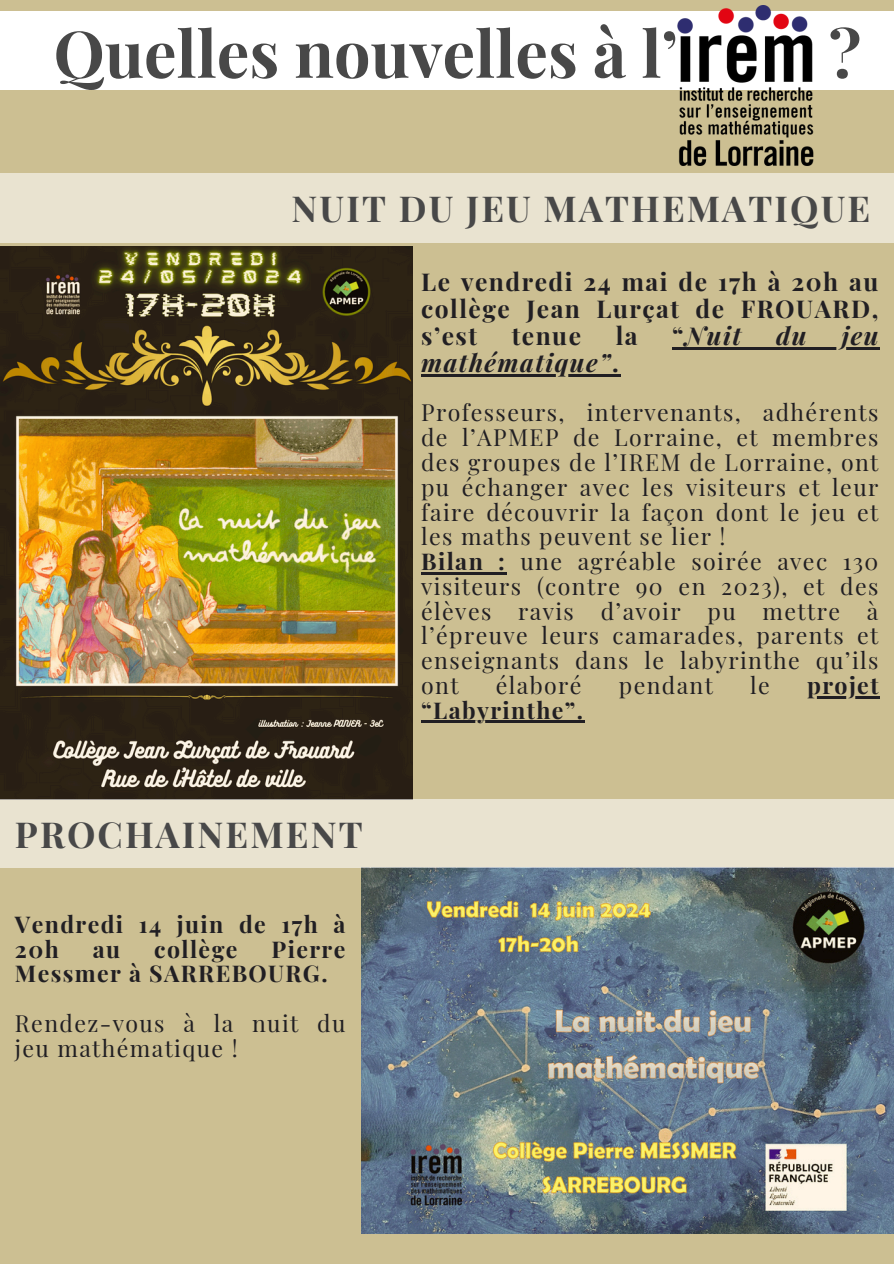
<style>
.page{position:relative;width:894px;height:1264px;background:#fff}
.page>*{position:absolute;margin:0;border:0;box-sizing:border-box;transform-origin:0 0}
.t1{font:700 64.65px "Playfair Display";color:#484848}
.t2{font:700 35.85px "Playfair Display";letter-spacing:.06em;color:#484848}
.t3{font:700 24.6px/27px "Playfair Display";letter-spacing:.06em;color:#211f23;text-align:justify}
.t4{font:italic 700 24.6px "Playfair Display";letter-spacing:.06em;color:#211f23}
.t5{font:23.1px/24.8px "Playfair Display";letter-spacing:.06em;color:#211f23}
.t6{font:700 23.1px/24.8px "Playfair Display";letter-spacing:.06em;color:#211f23}
.s1{font-style:normal}
.s2{font-weight:700}
</style>
<div class="page">
<div style="left:0;top:0;width:893px;height:1263px;background:#ccbf92"></div>
<img style="left:0;top:246px;width:412px;height:553px">
<div style="left:0;top:173px;width:893px;height:69px;background:#e9e3d0"></div>
<img style="left:362px;top:867px;width:531px;height:366px">
<svg style="left:672px;top:347px;width:13px;height:2px"></svg>
<hr style="left:685px;top:347px;width:194px;height:2px;background:#211f23">
<hr style="left:421px;top:374px;width:191px;height:2px;background:#211f23">
<svg style="left:612px;top:374px;width:8px;height:2px"></svg>
<hr style="left:421px;top:572px;width:85px;height:2px;background:#211f23">
<hr style="left:807px;top:696px;width:72px;height:2px;background:#211f23">
<hr style="left:421px;top:721px;width:163px;height:2px;background:#211f23">
<div style="left:0;top:799px;width:893px;height:68px;background:#e9e3d0"></div>
<div style="left:0;top:11px;width:893px;height:78px;background:#fff"></div>
<img style="left:676px;top:6px;width:140px;height:160px">
<h1 class="t1" style="left:54px;top:8px;width:625px">Quelles nouvelles à l’</h1>
<h1 class="t1" style="left:828px;top:8px;width:34px">?</h1>
<p class="t2" style="left:291px;top:183px;width:580px">NUIT DU JEU MATHEMATIQUE</p>
<h3 class="t2" style="left:15px;top:809px;width:349px">PROCHAINEMENT</h3>
<p class="t6" style="left:15px;top:910px;width:332px">Vendredi 14 juin de 17h à<br>20h</p>
<p class="t6" style="left:93px;top:935px;width:29px">au</p>
<p class="t6" style="left:154px;top:935px;width:85px">collège</p>
<p class="t6" style="left:15px;top:935px;width:332px;text-indent:256px">Pierre<br>Messmer à SARREBOURG.</p>
<p class="t5" style="left:15px;top:1009px;width:332px">Rendez-vous à la nuit du jeu mathématique !</p>
<h1 class="t3" style="left:421px;top:267px;width:458px">Le vendredi 24 mai de 17h à 20h au collège Jean Lurçat de FROUARD, s’est</h1>
<h1 class="t3" style="left:511px;top:321px;width:71px">tenue</h1>
<h1 class="t3" style="left:615px;top:321px;width:23px">la</h1>
<h1 class="t4" style="left:672px;top:318px;width:70px"><span class="s1">“</span>Nuit</h1>
<h2 class="t4" style="left:776px;top:318px;width:32px">du</h2>
<h2 class="t4" style="left:841px;top:318px;width:38px">jeu</h2>
<p class="t4" style="left:421px;top:345px;width:199px">mathématique”<span class="s1">.</span></p>
<p class="t5" style="left:421px;top:399px;width:458px;text-align:justify">Professeurs, intervenants, adhérents de l’APMEP de Lorraine, et membres des groupes de l’IREM de Lorraine, ont pu échanger avec les visiteurs et leur faire découvrir la façon dont le jeu et</p>
<h3 class="t5" style="left:421px;top:523px;width:458px">les maths peuvent se lier !<br><span class="s2">Bilan :</span> une agréable soirée avec 130 visiteurs (contre 90 en 2023), et des élèves ravis d’avoir pu mettre à l’épreuve leurs camarades, parents et</h3>
<p class="t5" style="left:421px;top:647px;width:458px">enseignants dans le labyrinthe qu’ils ont</p>
<p class="t5" style="left:495px;top:672px;width:87px">élaboré</p>
<p class="t5" style="left:618px;top:672px;width:96px">pendant</p>
<p class="t5" style="left:750px;top:672px;width:21px">le</p>
<p class="t6" style="left:807px;top:672px;width:73px">projet</p>
<h2 class="t6" style="left:421px;top:696px;width:163px">“Labyrinthe”.</h2>
</div>
